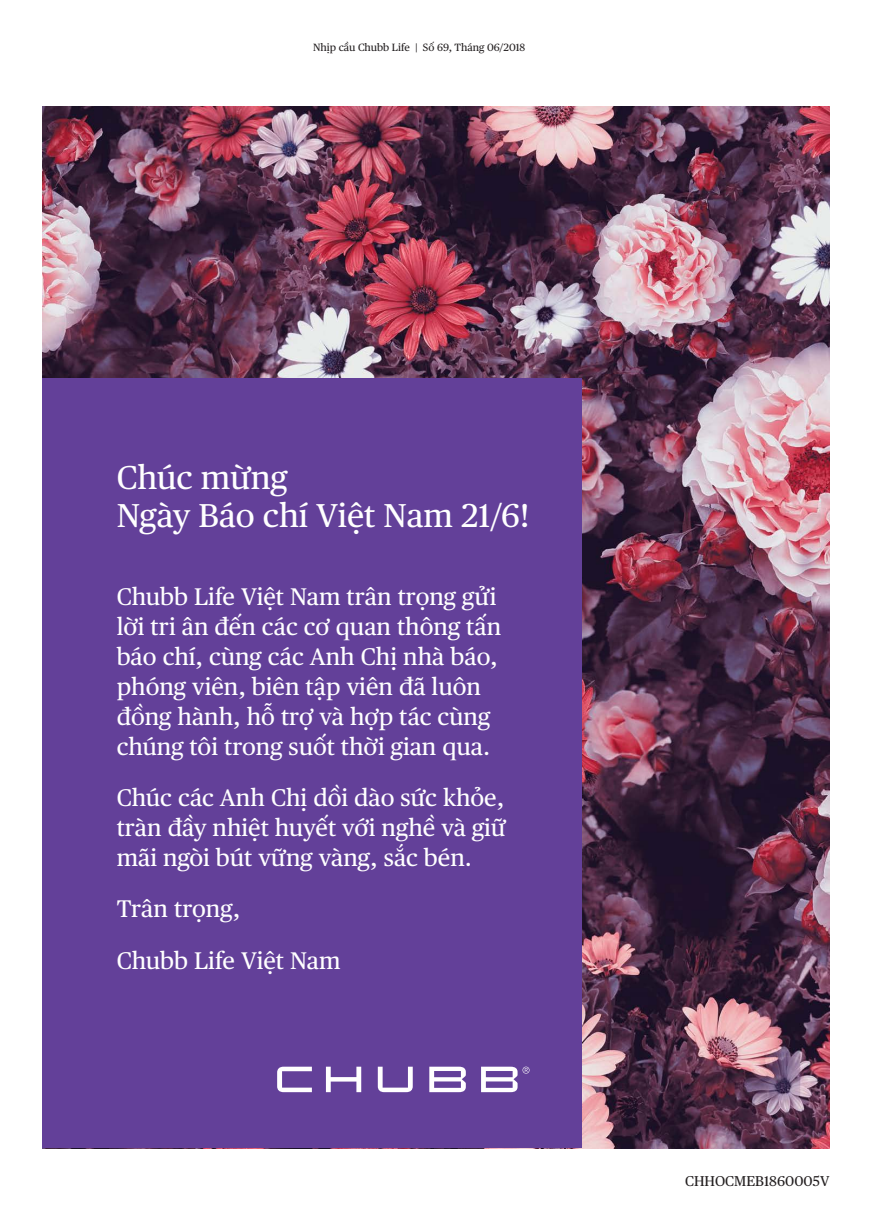
<style>
.page{position:relative;width:872px;height:1212px;background:#fff}
.page>*{position:absolute;margin:0;border:0;box-sizing:border-box;transform-origin:0 0}
.Sapo{font:33px "Chubb Publico Text VN";color:#fff}
.Sapo-2{font:24px/30px "Chubb Publico Text VN";color:#fff}
.Body_text{font:14.25px "Chubb Publico Text VN";color:#231f20}
.t1{font:10.5px "Chubb Publico Text VN";color:#231f20}
</style>
<div class="page">
<img style="left:43px;top:106px;width:786px;height:1042px">
<div style="left:43px;top:378px;width:539px;height:770px;background:#634099"></div>
<svg style="left:277px;top:1067px;width:252px;height:25px"></svg>
<p class="t1" style="left:313px;top:39px;width:214px">Nhịp cầu Chubb Life | Số 69, Tháng 06/2018</p>
<p class="Sapo" style="left:117px;top:452px;width:172px">Chúc mừng</p>
<p class="Sapo" style="left:117px;top:491px;width:414px">Ngày Báo chí Việt Nam 21/6!</p>
<p class="Sapo-2" style="left:117px;top:580px;width:386px">Chubb Life Việt Nam trân trọng gửi lời tri ân đến các cơ quan thông tấn báo chí, cùng các Anh Chị nhà báo, phóng viên, biên tập viên đã luôn đồng hành, hỗ trợ và hợp tác cùng chúng tôi trong suốt thời gian qua.</p>
<p class="Sapo-2" style="left:117px;top:781px;width:391px;text-align:justify">Chúc các Anh Chị dồi dào sức khỏe, tràn đầy nhiệt huyết với nghề và giữ mãi ngòi bút vững vàng, sắc bén.</p>
<p class="Sapo-2" style="left:117px;top:892px;width:125px">Trân trọng,</p>
<p class="Sapo-2" style="left:117px;top:944px;width:225px">Chubb Life Việt Nam</p>
<p class="Body_text" style="left:685px;top:1170px;width:146px">CHHOCMEB1860005V</p>
</div>
